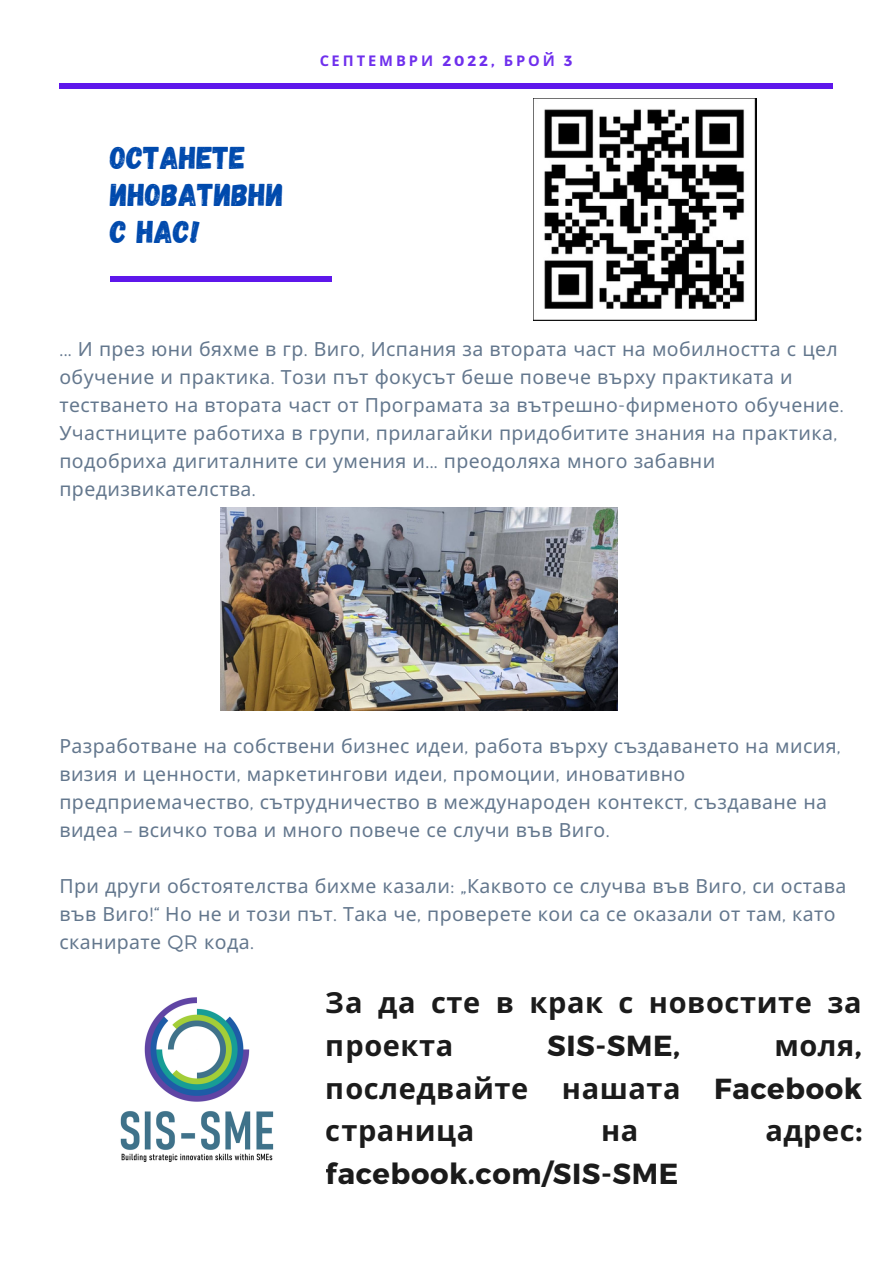
<style>
.page{position:relative;width:893px;height:1264px;background:#fff}
.page>*{position:absolute;margin:0;border:0;box-sizing:border-box;transform-origin:0 0}
.t1{font:31.5px/37px "Gagalin";color:#004aad}
.t2{font:700 28.95px/42.6px "Noto Sans";letter-spacing:.02em;color:#000}
.t3{font:700 28.95px "Montserrat";letter-spacing:.02em;color:#000}
.t4{font:19.5px/28px "Noto Sans";letter-spacing:.02em;color:#516780}
.t5{font:700 14.7px "Noto Sans";letter-spacing:.2em;color:#5e17eb}
.s1{font-family:"Montserrat"}
.s2{font-family:"Montserrat";font-weight:300}
</style>
<div class="page">
<div style="left:59px;top:83px;width:774px;height:6px;background:#5e17eb"></div>
<img style="left:120px;top:997px;width:154px;height:165px">
<div style="left:110px;top:276px;width:221px;height:6px;background:#5e17eb"></div>
<img style="left:533px;top:99px;width:223px;height:221px">
<img style="left:221px;top:507px;width:396px;height:203px">
<h1 class="t1" style="left:110px;top:137px;width:175px">Останете иновативни с нас!</h1>
<p class="t5" style="left:319px;top:50px;width:255px">СЕПТЕМВРИ <span class="s1">2022,</span> БРОЙ <span class="s1">3</span></p>
<p class="t4" style="left:59px;top:334px;width:785px"><span class="s2">...</span> И през юни бяхме в гр<span class="s2">.</span> Виго<span class="s2">,</span> Испания за втората част на мобилността с цел обучение и практика<span class="s2">.</span> Този път фокусът беше повече върху практиката и тестването на втората част от Програмата за вътрешно<span class="s2">-</span>фирменото обучение<span class="s2">.<br></span>Участниците работиха в групи<span class="s2">,</span> прилагайки придобитите знания на практика<span class="s2">, </span>подобриха дигиталните си умения и<span class="s2">...</span> преодоляха много забавни предизвикателства<span class="s2">.</span></p>
<p class="t4" style="left:59px;top:731px;width:782px">Разработване на собствени бизнес идеи<span class="s2">,</span> работа върху създаването на мисия<span class="s2">, </span>визия и ценности<span class="s2">,</span> маркетингови идеи<span class="s2">,</span> промоции<span class="s2">,</span> иновативно предприемачество<span class="s2">,</span> сътрудничество в международен контекст<span class="s2">,</span> създаване на видеа <span class="s2">–</span> всичко това и много повече се случи във Виго<span class="s2">.</span></p>
<p class="t4" style="left:59px;top:871px;width:788px">При други обстоятелства бихме казали<span class="s2">: „</span>Каквото се случва във Виго<span class="s2">,</span> си остава във Виго<span class="s2">!“</span> Но не и този път<span class="s2">.</span> Така че<span class="s2">,</span> проверете кои са се оказали от там<span class="s2">,</span> като сканирате <span class="s2">QR</span> кода<span class="s2">.</span></p>
<h2 class="t2" style="left:326px;top:980px;width:537px">За да сте в крак с новостите за проекта</h2>
<h2 class="t3" style="left:547px;top:1026px;width:134px">SIS-SME,</h2>
<h2 class="t2" style="left:326px;top:1023px;width:537px;text-align:justify;text-indent:448px">моля<span class="s1">, </span>последвайте нашата <span class="s1">Facebook </span>страница</h2>
<h2 class="t2" style="left:601px;top:1108px;width:39px">на</h2>
<h2 class="t2" style="left:765px;top:1108px;width:98px">адрес<span class="s1">:</span></h2>
<h2 class="t3" style="left:326px;top:1154px;width:354px">facebook.com/SIS-SME</h2>
</div>
